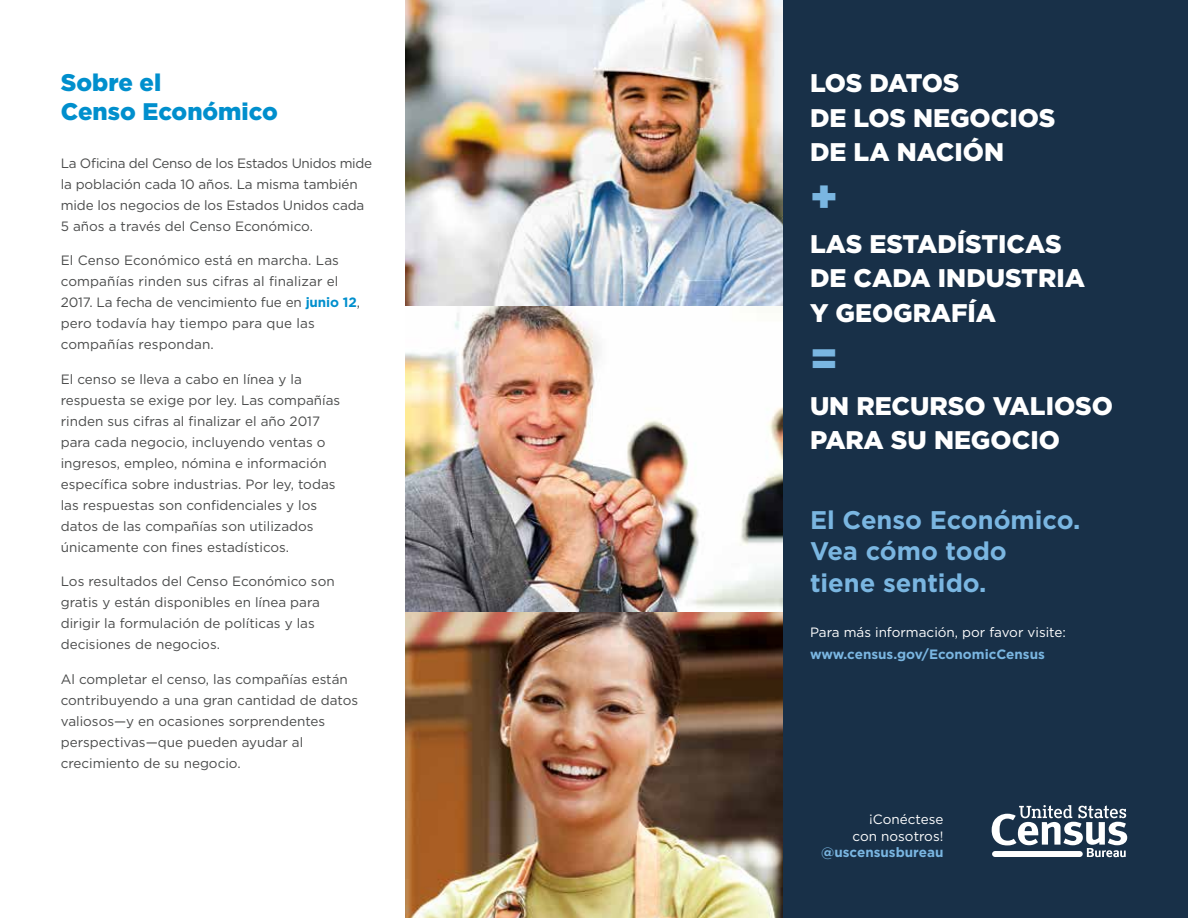
<style>
.page{position:relative;width:1188px;height:918px;background:#fff}
.page>*{position:absolute;margin:0;border:0;box-sizing:border-box;transform-origin:0 0}
.t1{font:900 43.5px "Gotham";color:#7ab6e1}
.t2{font:900 25.5px/34.5px "Gotham";color:#fff}
.t3{font:700 25.5px/31.5px "Gotham";color:#7ab6e1}
.t4{font:900 24px/28.5px "Gotham";color:#008fcd}
.t5{font:13.5px/21px "Gotham";color:#4a4b4b}
.t6{font:13.5px/16.5px "Gotham";color:#fff;text-align:right}
.t7{font:700 13.5px "Gotham";color:#7ab6e1}
.s1{font-weight:700;color:#008fcd}
</style>
<div class="page">
<div style="left:783px;top:0;width:405px;height:918px;background:#183048"></div>
<img style="left:405px;top:0;width:378px;height:918px">
<svg style="left:992px;top:805px;width:135px;height:52px"></svg>
<div style="left:992px;top:851px;width:91px;height:6px;background:#fff;border-radius:3px"></div>
<h3 class="t4" style="left:61px;top:68px;width:219px">Sobre el<br>Censo Económico</h3>
<p class="t5" style="left:61px;top:152px;width:313px">La Oficina del Censo de los Estados Unidos mide la población cada 10 años. La misma también mide los negocios de los Estados Unidos cada 5 años a través del Censo Económico.</p>
<p class="t5" style="left:61px;top:250px;width:301px">El Censo Económico está en marcha. Las compañías rinden sus cifras al finalizar el 2017. La fecha de vencimiento fue en <span class="s1">junio 12</span>, pero todavía hay tiempo para que las compañías respondan.</p>
<p class="t5" style="left:61px;top:368px;width:281px">El censo se lleva a cabo en línea y la respuesta se exige por ley. Las compañías rinden sus cifras al finalizar el año 2017 para cada negocio, incluyendo ventas o ingresos, empleo, nómina e información específica sobre industrias. Por ley, todas las respuestas son confidenciales y los datos de las compañías son utilizados únicamente con fines estadísticos.</p>
<p class="t5" style="left:61px;top:571px;width:275px">Los resultados del Censo Económico son gratis y están disponibles en línea para dirigir la formulación de políticas y las decisiones de negocios.</p>
<p class="t5" style="left:61px;top:668px;width:299px">Al completar el censo, las compañías están contribuyendo a una gran cantidad de datos valiosos—y en ocasiones sorprendentes perspectivas—que pueden ayudar al crecimiento de su negocio.</p>
<h2 class="t2" style="left:810px;top:66px;width:247px">LOS DATOS<br>DE LOS NEGOCIOS<br>DE LA NACIÓN</h2>
<h1 class="t1" style="left:810px;top:166px;width:29px">+</h1>
<h2 class="t2" style="left:810px;top:226px;width:277px">LAS ESTADÍSTICAS<br>DE CADA INDUSTRIA<br>Y GEOGRAFÍA</h2>
<h1 class="t1" style="left:810px;top:328px;width:29px">=</h1>
<h2 class="t2" style="left:810px;top:388px;width:304px">UN RECURSO VALIOSO<br>PARA SU NEGOCIO</h2>
<h2 class="t3" style="left:810px;top:504px;width:272px">El Censo Económico.<br>Vea cómo todo<br>tiene sentido.</h2>
<p class="t6" style="left:810px;top:624px;width:257px">Para más información, por favor visite:</p>
<p class="t7" style="left:810px;top:646px;width:236px">www.census.gov/EconomicCensus</p>
<p class="t6" style="left:853px;top:811px;width:92px">¡Conéctese con nosotros!</p>
<p class="t7" style="left:821px;top:844px;width:124px">@uscensusbureau</p>
</div>
